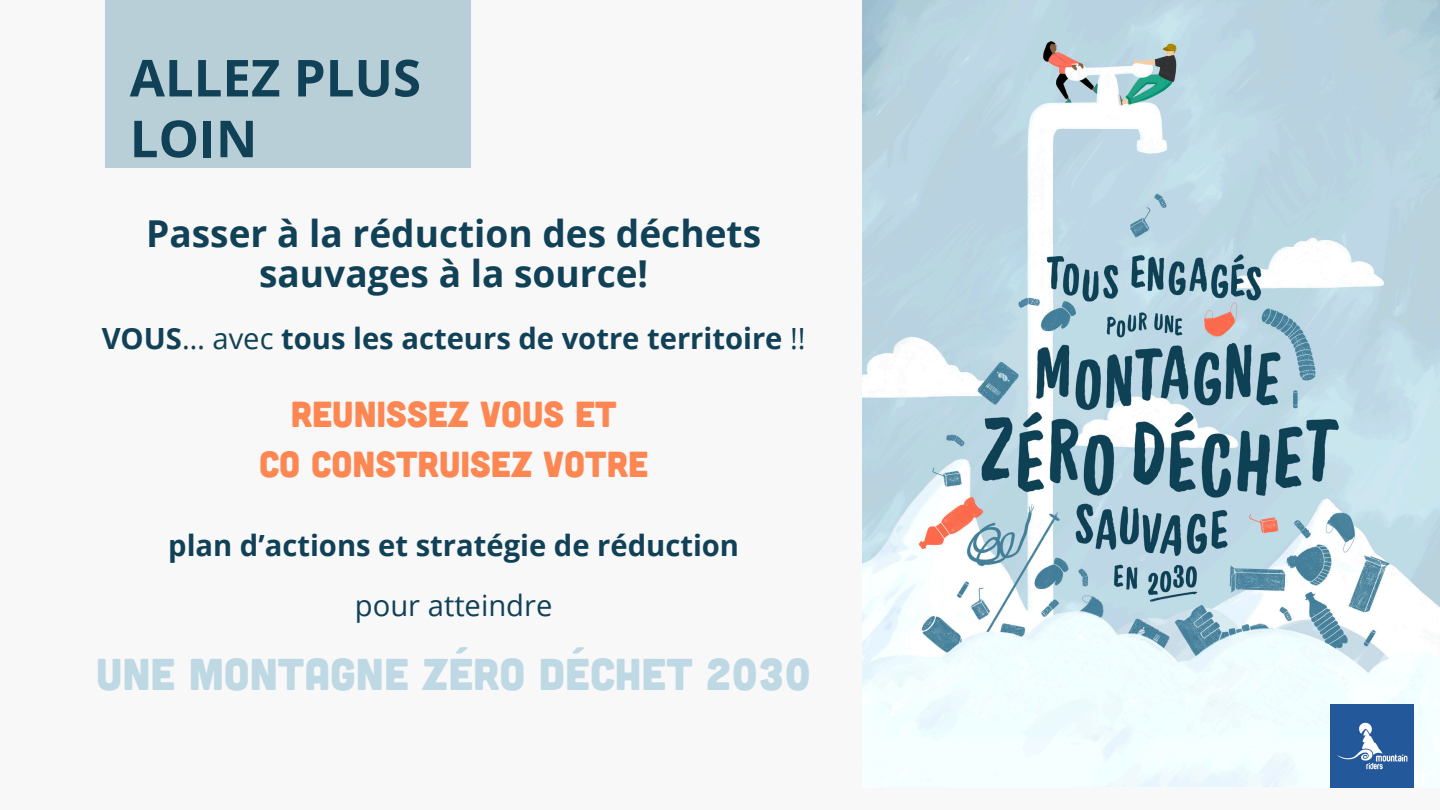
<style>
.page{position:relative;width:1440px;height:810px;background:#f8f8f8}
.page>*{position:absolute;margin:0;border:0;box-sizing:border-box;transform-origin:0 0}
.t1{font:700 51px/60.8px "Open Sans";color:#114156}
.t2{font:44.5px "Cubano";color:#bed9e4}
.t3{font:700 37.1px/39.8px "Open Sans";color:#114156;text-align:center}
.t4{font:36.2px/50.2px "Cubano";color:#fd8752;text-align:center}
.t5{font:700 29.2px "Open Sans";color:#114156}
.t6{font:29.2px "Open Sans";color:#114156}
.s1{font-weight:400}
</style>
<div class="page">
<img style="left:863px;top:0;width:577px;height:787px">
<img style="left:1330px;top:704px;width:84px;height:83px">
<div style="left:105px;top:0;width:366px;height:168px;background:#b9cfd8"></div>
<p class="t1" style="left:130px;top:46px;width:293px">ALLEZ PLUS<br>LOIN</p>
<h5 class="t3" style="left:146px;top:213px;width:616px">Passer à la réduction des déchets sauvages à la source!</h5>
<p class="t5" style="left:102px;top:317px;width:706px">VOUS<span class="s1">… avec</span> tous les acteurs de votre territoire <span class="s1">!!</span></p>
<p class="t4" style="left:259px;top:387px;width:391px">REUNISSEZ VOUS ET<br>CO CONSTRUISEZ VOTRE</p>
<h2 class="t5" style="left:168px;top:525px;width:572px">plan d’actions et stratégie de réduction</h2>
<h4 class="t6" style="left:355px;top:584px;width:199px">pour atteindre</h4>
<p class="t2" style="left:96px;top:645px;width:716px">UNE MONTAGNE ZÉRO DÉCHET 2030</p>
</div>
